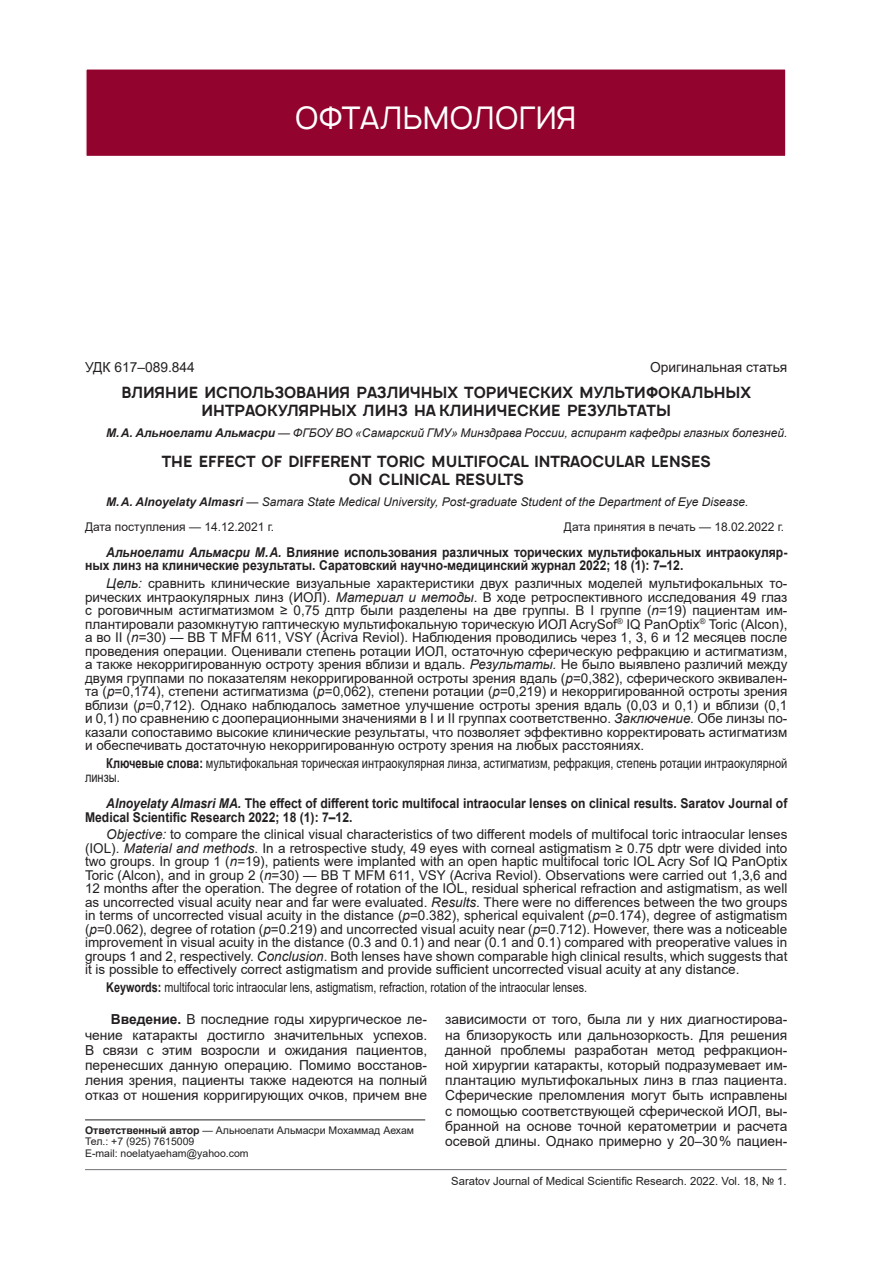
<style>
.page{position:relative;width:893px;height:1263px;background:#fff}
.page>*{position:absolute;margin:0;border:0;box-sizing:border-box;transform-origin:0 0}
.Раздел{font:30px "Manrope";color:#fff}
.Заголовок_1{font:700 15px/18px "Manrope";color:#231f20;text-align:center}
.Заголовок_1_англ{font:700 15px/18px "Manrope";color:#231f20;text-align:center}
.Основной_текст{font:13.8px/15.1px "Arial";color:#231f20;text-align:justify}
.Ключевые_слова{font:13.8px/13.8px "Arial";color:#231f20;scale:.8 1}
.УДК{font:13.8px "Arial";color:#231f20}
.Аннотация{font:13.5px/13.5px "Arial";color:#231f20;text-align:justify}
.Аннотация_англ{font:13.5px/13.5px "Arial";color:#231f20;text-align:justify}
.Ссылка{font:700 13.5px/13.5px "Arial";color:#231f20;scale:.9 1}
.Ссылка_англ{font:700 13.5px/13.5px "Arial";color:#231f20;scale:.9 1}
.Ключевые_слова_англ{font:13.5px "Arial";color:#231f20;scale:.8 1}
.Автор_англ{font:italic 12px "Arial";color:#231f20}
.Автор{font:italic 12px "Arial";color:#231f20}
.Дата{font:12px "Arial";color:#231f20}
.t1{font:11.25px "Arial";color:#231f20}
.ОтвРедактор{font:10.5px/11.6px "Arial";color:#231f20}
.s1{font-weight:700}
.s2{font-style:italic}
</style>
<div class="page">
<hr style="left:85px;top:1169px;width:702px;height:1px;background:#808285">
<div style="left:86px;top:69px;width:700px;height:88px;background:#92032d"></div>
<div style="left:85px;top:68px;width:702px;height:89px;border:2px solid #fff"></div>
<hr style="left:85px;top:1120px;width:340px;height:1px;background:#231f20">
<p class="Раздел" style="left:295px;top:99px;width:283px">ОФТАЛЬМОЛОГИЯ</p>
<p class="УДК" style="left:85px;top:357px;width:111px">УДК 617–089.844</p>
<p class="УДК" style="left:650px;top:357px;width:139px">Оригинальная статья</p>
<p class="Заголовок_1" style="left:121px;top:383px;width:631px">ВЛИЯНИЕ ИСПОЛЬЗОВАНИЯ РАЗЛИЧНЫХ ТОРИЧЕСКИХ МУЛЬТИФОКАЛЬНЫХ<br>ИНТРАОКУЛЯРНЫХ ЛИНЗ НА КЛИНИЧЕСКИЕ РЕЗУЛЬТАТЫ</p>
<p class="Автор" style="left:106px;top:424px;width:683px"><span class="s1">M.A. Альноелати Альмасри</span> — ФГБОУ ВО «Самарский ГМУ» Минздрава России, аспирант кафедры глазных болезней.</p>
<p class="Заголовок_1_англ" style="left:162px;top:453px;width:550px">THE EFFECT OF DIFFERENT TORIC MULTIFOCAL INTRAOCULAR LENSES<br>ON CLINICAL RESULTS</p>
<p class="Автор_англ" style="left:106px;top:494px;width:644px"><span class="s1">M.A. Alnoyelaty Almasri</span> — Samara State Medical University, Post-graduate Student of the Department of Eye Disease.</p>
<p class="Дата" style="left:85px;top:518px;width:191px">Дата поступления — 14.12.2021 г.</p>
<p class="Дата" style="left:564px;top:518px;width:222px">Дата принятия в печать — 18.02.2022 г.</p>
<p class="Ссылка" style="left:85px;top:545px;width:782px;text-indent:21px"><span class="s2">Альноелати Альмасри M.A.</span> Влияние использования различных торических мультифокальных интраокуляр&shy;ных линз на клинические результаты. Саратовский научно-медицинский журнал 2022; 18 (1): 7–12.</p>
<p class="Аннотация" style="left:85px;top:576px;width:704px;text-indent:21px"><span class="s2">Цель:</span> сравнить клинические визуальные характеристики двух различных моделей мультифокальных то&shy;рических интраокулярных линз (ИОЛ). <span class="s2">Материал и методы</span>. В ходе ретроспективного исследования 49 глаз с роговичным астигматизмом ≥ 0,75 дптр были разделены на две группы. В I группе (<span class="s2">n</span>=19) пациентам им&shy;плантировали разомкнутую гаптическую мультифокальную торическую ИОЛ AcrySof<sup>®</sup> IQ PanOptix<sup>®</sup> Toric (Alcon), а во II (<span class="s2">n</span>=30) — BB T MFM 611, VSY (Acriva Reviol). Наблюдения проводились через 1, 3, 6 и 12 месяцев после проведения операции. Оценивали степень ротации ИОЛ, остаточную сферическую рефракцию и астигматизм, а также некорригированную остроту зрения вблизи и вдаль. <span class="s2">Результаты.</span> Не было выявлено различий между двумя группами по показателям некорригированной остроты зрения вдаль (<span class="s2">p</span>=0,382), сферического эквивален&shy;та (<span class="s2">p</span>=0,174), степени астигматизма (<span class="s2">p</span>=0,062), степени ротации (<span class="s2">p</span>=0,219) и некорригированной остроты зрения вблизи (<span class="s2">р</span>=0,712). Однако наблюдалось заметное улучшение остроты зрения вдаль (0,03 и 0,1) и вблизи (0,1 и 0,1) по сравнению с дооперационными значениями в I и II группах соответственно. <span class="s2">Заключение.</span> Обе линзы по&shy;казали сопоставимо высокие клинические результаты, что позволяет эффективно корректировать астигматизм и обеспечивать достаточную некорригированную остроту зрения на любых расстояниях.</p>
<p class="Ключевые_слова" style="left:85px;top:756px;width:879px;text-indent:21px"><span class="s1">Ключевые слова:</span> мультифокальная торическая интраокулярная линза, астигматизм, рефракция, степень ротации интраокулярной линзы.</p>
<p class="Ссылка_англ" style="left:85px;top:797px;width:782px;text-indent:21px"><span class="s2">Alnoyelaty Almasri MA.</span> The effect of different toric multifocal intraocular lenses on clinical results. Saratov Journal of<br>Medical Scientific Research 2022; 18 (1): 7–12.</p>
<p class="Аннотация_англ" style="left:85px;top:828px;width:704px;text-indent:21px"><span class="s2">Objective:</span> to compare the clinical visual characteristics of two different models of multifocal toric intraocular lenses (IOL). <span class="s2">Material and methods</span>. In a retrospective study, 49 eyes with corneal astigmatism ≥ 0.75 dptr were divided into two groups. In group 1 (<span class="s2">n</span>=19), patients were implanted with an open haptic multifocal toric IOL Acry Sof IQ PanOptix Toric (Alcon), and in group 2 (<span class="s2">n</span>=30) — BB T MFM 611, VSY (Acriva Reviol). Observations were carried out 1,3,6 and 12 months after the operation. The degree of rotation of the IOL, residual spherical refraction and astigmatism, as well as uncorrected visual acuity near and far were evaluated. <span class="s2">Results</span>. There were no differences between the two groups in terms of uncorrected visual acuity in the distance (<span class="s2">p</span>=0.382), spherical equivalent (<span class="s2">p</span>=0.174), degree of astigmatism (<span class="s2">p</span>=0.062), degree of rotation (<span class="s2">p</span>=0.219) and uncorrected visual acuity near (<span class="s2">p</span>=0.712). However, there was a noticeable improvement in visual acuity in the distance (0.3 and 0.1) and near (0.1 and 0.1) compared with preoperative values in groups 1 and 2, respectively. <span class="s2">Conclusion</span>. Both lenses have shown comparable high clinical results, which suggests that it is possible to effectively correct astigmatism and provide sufficient uncorrected visual acuity at any distance.</p>
<p class="Ключевые_слова_англ" style="left:106px;top:978px;width:602px"><span class="s1">Keywords:</span> multifocal toric intraocular lens, astigmatism, refraction, rotation of the intraocular lenses.</p>
<p class="Основной_текст" style="left:85px;top:1012px;width:344px;text-indent:21px"><sup>1</sup><span class="s1">Введение.</span> В последние годы хирургическое ле&shy;чение катаракты достигло значительных успехов.<br>В связи с этим возросли и ожидания пациентов, перенесших данную операцию. Помимо восстанов&shy;ления зрения, пациенты также надеются на полный отказ от ношения корригирующих очков, причем вне</p>
<p class="ОтвРедактор" style="left:85px;top:1124px;width:331px"><span class="s1">Ответственный автор</span> — Альноелати Альмасри Мохаммад Аехам<br>Тел.: +7 (925) 7615009<br>E-mail: noelatyaeham@yahoo.com</p>
<p class="Основной_текст" style="left:445px;top:1012px;width:344px">зависимости от того, была ли у них диагностирова&shy;на близорукость или дальнозоркость. Для решения данной проблемы разработан метод рефракцион&shy;ной хирургии катаракты, который подразумевает им&shy;плантацию мультифокальных линз в глаз пациента.<br>Сферические преломления могут быть исправлены с помощью соответствующей сферической ИОЛ, вы&shy;бранной на основе точной кератометрии и расчета осевой длины. Однако примерно у 20–30 % пациен-</p>
<p class="t1" style="left:451px;top:1173px;width:337px">Saratov Journal of Medical Scientific Research. 2022. Vol. 18, № 1.</p>
</div>
